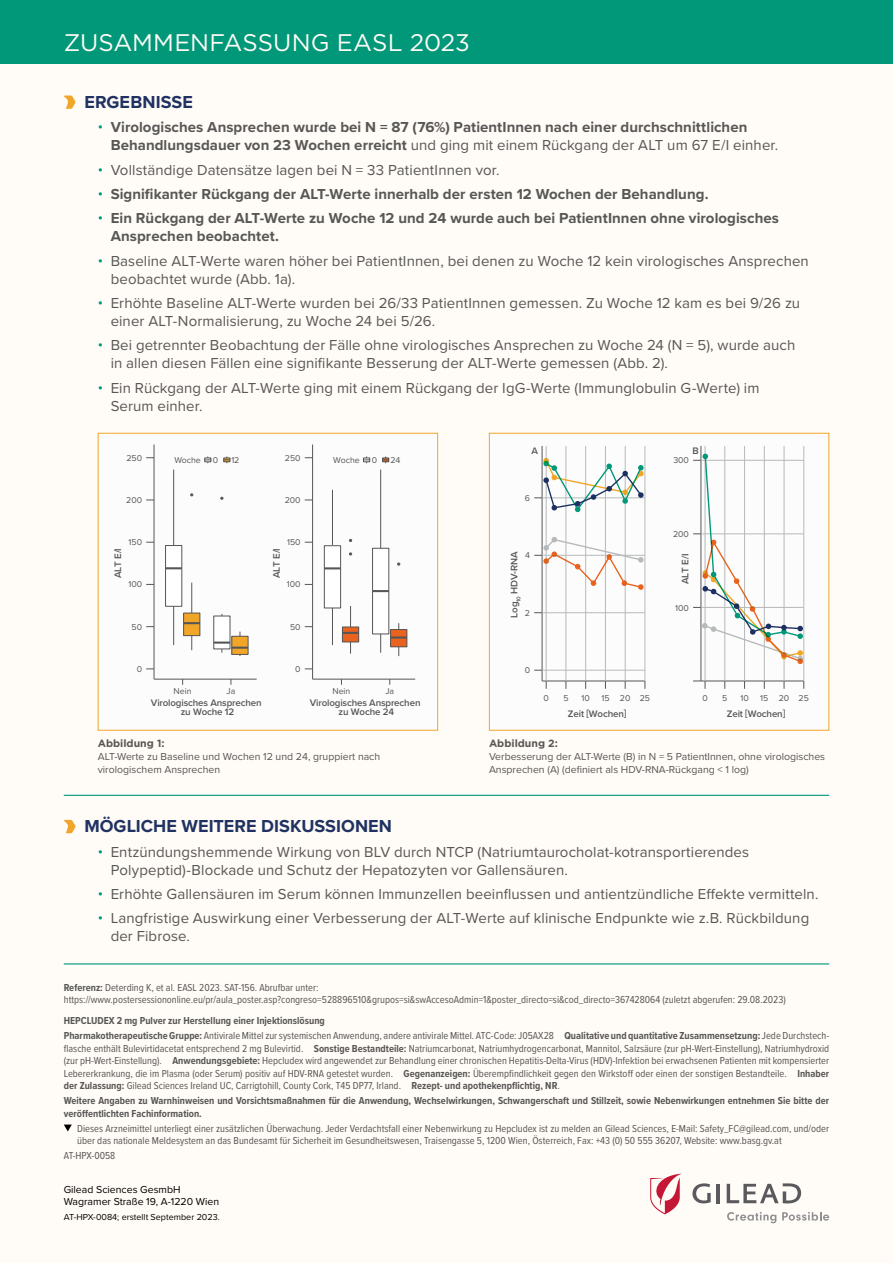
<style>
.page{position:relative;width:893px;height:1263px;background:#fffbf6}
.page>*{position:absolute;margin:0;border:0;box-sizing:border-box;transform-origin:0 0}
.t1{font:24px "Gotham";color:#fffbf6}
.t2{font:700 18px "Proxima Nova";letter-spacing:.005em;color:#1f3262}
.t3{font:15px/18px "Proxima Nova";letter-spacing:.005em;color:#575756}
.t4{font:700 15px/18px "Proxima Nova";letter-spacing:.005em;color:#575756}
.t5{font:10.5px/12.6px "Proxima Nova Cond";color:#575756}
.t6{font:700 10.5px/14.7px "Proxima Nova Cond";color:#575756}
.t7{font:10.5px/12.6px "Proxima Nova";color:#575756}
.t8{font:10.5px/12.6px "Proxima Nova";color:#000}
.t9{font:700 10.5px "Gotham";color:#575756}
.t10{font:600 9.75px/9.8px "Proxima Nova";letter-spacing:-.015em;color:#565656;text-align:center}
.t11{font:9px "Proxima Nova";color:#000}
.t12{font:8.85px "Proxima Nova";color:#565656}
.t13{font:8.7px "Proxima Nova";color:#565656}
.s1{font-weight:400;color:#009879}
.s2{font-weight:400}
.s3{color:#009879}
.s4{font-weight:700}
</style>
<div class="page">
<svg style="left:692px;top:1183px;width:19px;height:20px"></svg>
<hr style="left:717px;top:1184px;width:3px;height:19px;background:#5a595d">
<svg style="left:727px;top:1183px;width:74px;height:20px"></svg>
<svg style="left:650px;top:1174px;width:31px;height:40px"></svg>
<svg style="left:727px;top:1212px;width:49px;height:11px"></svg>
<svg style="left:782px;top:1212px;width:47px;height:9px"></svg>
<svg style="left:64px;top:95px;width:11px;height:14px"></svg>
<svg style="left:64px;top:820px;width:11px;height:13px"></svg>
<svg style="left:489px;top:433px;width:340px;height:298px"></svg>
<svg style="left:97px;top:433px;width:341px;height:298px"></svg>
<svg style="left:64px;top:1124px;width:8px;height:7px"></svg>
<div style="left:0;top:0;width:893px;height:64px;background:#009879"></div>
<hr style="left:64px;top:963px;width:765px;height:1px;background:#009879">
<hr style="left:64px;top:795px;width:765px;height:1px;background:#009879">
<h1 class="t1" style="left:64px;top:27px;width:408px">ZUSAMMENFASSUNG EASL 2023</h1>
<h2 class="t2" style="left:84px;top:88px;width:110px">ERGEBNISSE</h2>
<h3 class="t4" style="left:111px;top:118px;width:669px;text-indent:-13px"><span class="s1">•</span> Virologisches Ansprechen wurde bei N = 87 (76%) PatientInnen nach einer durchschnittlichen<br>Behandlungsdauer von 23 Wochen erreicht <span class="s2">und ging mit einem Rückgang der ALT um 67 E/I einher.</span></h3>
<h3 class="t3" style="left:98px;top:160px;width:403px"><span class="s3">•</span> Vollständige Datensätze lagen bei N = 33 PatientInnen vor.</h3>
<h3 class="t4" style="left:98px;top:185px;width:612px"><span class="s1">•</span> Signifikanter Rückgang der ALT-Werte innerhalb der ersten 12 Wochen der Behandlung.</h3>
<h3 class="t4" style="left:111px;top:209px;width:670px;text-indent:-13px"><span class="s1">•</span> Ein Rückgang der ALT-Werte zu Woche 12 und 24 wurde auch bei PatientInnen ohne virologisches<br>Ansprechen beobachtet.</h3>
<h3 class="t3" style="left:111px;top:251px;width:700px;text-indent:-13px"><span class="s3">•</span> Baseline ALT-Werte waren höher bei PatientInnen, bei denen zu Woche 12 kein virologisches Ansprechen beobachtet wurde (Abb. 1a).</h3>
<h3 class="t3" style="left:111px;top:293px;width:691px;text-indent:-13px"><span class="s3">•</span> Erhöhte Baseline ALT-Werte wurden bei 26/33 PatientInnen gemessen. Zu Woche 12 kam es bei 9/26 zu einer ALT-Normalisierung, zu Woche 24 bei 5/26.</h3>
<h3 class="t3" style="left:111px;top:336px;width:686px;text-indent:-13px"><span class="s3">•</span> Bei getrennter Beobachtung der Fälle ohne virologisches Ansprechen zu Woche 24 (N = 5), wurde auch in allen diesen Fällen eine signifikante Besserung der ALT-Werte gemessen (Abb. 2).</h3>
<h3 class="t3" style="left:111px;top:378px;width:650px;text-indent:-13px"><span class="s3">•</span> Ein Rückgang der ALT-Werte ging mit einem Rückgang der IgG-Werte (Immunglobulin G-Werte) im<br>Serum einher.</h3>
<p class="t13" style="left:126px;top:451px;width:17px">250</p>
<p class="t13" style="left:285px;top:451px;width:17px">250</p>
<p class="t13" style="left:174px;top:453px;width:28px">Woche</p>
<p class="t13" style="left:213px;top:453px;width:7px">0</p>
<p class="t13" style="left:231px;top:453px;width:10px">12</p>
<p class="t13" style="left:333px;top:453px;width:28px">Woche</p>
<p class="t13" style="left:372px;top:453px;width:7px">0</p>
<p class="t13" style="left:390px;top:453px;width:11px">24</p>
<p class="t13" style="left:126px;top:494px;width:17px">200</p>
<p class="t13" style="left:285px;top:494px;width:17px">200</p>
<p class="t13" style="left:129px;top:536px;width:15px">150</p>
<p class="t13" style="left:287px;top:536px;width:15px">150</p>
<p class="t10" style="left:113px;top:578px;width:32px;rotate:-90deg">ALT E/I</p>
<p class="t10" style="left:271px;top:578px;width:32px;rotate:-90deg">ALT E/I</p>
<p class="t13" style="left:128px;top:578px;width:15px">100</p>
<p class="t13" style="left:287px;top:578px;width:15px">100</p>
<p class="t13" style="left:132px;top:620px;width:12px">50</p>
<p class="t13" style="left:290px;top:620px;width:12px">50</p>
<p class="t13" style="left:137px;top:662px;width:7px">0</p>
<p class="t13" style="left:174px;top:684px;width:19px">Nein</p>
<p class="t13" style="left:227px;top:684px;width:10px">Ja</p>
<p class="t10" style="left:151px;top:697px;width:112px">Virologisches Ansprechen zu Woche 12</p>
<p class="t13" style="left:295px;top:662px;width:7px">0</p>
<p class="t13" style="left:332px;top:684px;width:19px">Nein</p>
<p class="t13" style="left:385px;top:684px;width:10px">Ja</p>
<p class="t10" style="left:310px;top:697px;width:112px">Virologisches Ansprechen zu Woche 24</p>
<p class="t9" style="left:98px;top:737px;width:68px">Abbildung 1:</p>
<p class="t7" style="left:98px;top:750px;width:284px">ALT-Werte zu Baseline und Wochen 12 und 24, gruppiert nach virologischem Ansprechen</p>
<p class="t10" style="left:531px;top:445px;width:8px">A</p>
<p class="t10" style="left:692px;top:445px;width:8px">B</p>
<p class="t12" style="left:673px;top:454px;width:17px">300</p>
<p class="t12" style="left:525px;top:491px;width:7px">6</p>
<p class="t12" style="left:673px;top:527px;width:17px">200</p>
<p class="t10" style="left:509px;top:618px;width:68px;rotate:-90deg">Log<sub>10</sub> HDV-RNA</p>
<p class="t12" style="left:525px;top:549px;width:6px">4</p>
<p class="t12" style="left:525px;top:606px;width:7px">2</p>
<p class="t10" style="left:680px;top:584px;width:32px;rotate:-90deg">ALT E/I</p>
<p class="t12" style="left:675px;top:601px;width:15px">100</p>
<p class="t12" style="left:525px;top:664px;width:7px">0</p>
<p class="t12" style="left:543px;top:691px;width:7px">0</p>
<p class="t12" style="left:640px;top:691px;width:12px">25</p>
<p class="t12" style="left:563px;top:691px;width:7px">5</p>
<p class="t12" style="left:581px;top:691px;width:10px">10</p>
<p class="t12" style="left:601px;top:691px;width:31px">15 20</p>
<p class="t12" style="left:702px;top:691px;width:7px">0</p>
<p class="t12" style="left:799px;top:691px;width:12px">25</p>
<p class="t12" style="left:722px;top:691px;width:7px">5</p>
<p class="t12" style="left:740px;top:691px;width:10px">10</p>
<p class="t12" style="left:760px;top:691px;width:31px">15 20</p>
<p class="t10" style="left:568px;top:709px;width:60px">Zeit [Wochen]</p>
<p class="t10" style="left:727px;top:709px;width:60px">Zeit [Wochen]</p>
<p class="t9" style="left:489px;top:737px;width:70px">Abbildung 2:</p>
<p class="t7" style="left:489px;top:750px;width:338px">Verbesserung der ALT-Werte (B) in N = 5 PatientInnen, ohne virologisches<br>Ansprechen (A) (definiert als HDV-RNA-Rückgang &lt; 1 log)</p>
<h2 class="t2" style="left:84px;top:813px;width:309px">MÖGLICHE WEITERE DISKUSSIONEN</h2>
<h3 class="t3" style="left:111px;top:842px;width:640px;text-indent:-13px"><span class="s3">•</span> Entzündungshemmende Wirkung von BLV durch NTCP (Natriumtaurocholat-kotransportierendes<br>Polypeptid)-Blockade und Schutz der Hepatozyten vor Gallensäuren.</h3>
<h3 class="t3" style="left:98px;top:884px;width:722px"><span class="s3">•</span> Erhöhte Gallensäuren im Serum können Immunzellen beeinflussen und antientzündliche Effekte vermitteln.</h3>
<h3 class="t3" style="left:111px;top:909px;width:700px;text-indent:-13px"><span class="s3">•</span> Langfristige Auswirkung einer Verbesserung der ALT-Werte auf klinische Endpunkte wie z.B. Rückbildung der Fibrose.</h3>
<p class="t5" style="left:64px;top:980px;width:723px"><span class="s4">Referenz:</span> Deterding K, et al. EASL 2023. SAT-156. Abrufbar unter: https://www.postersessiononline.eu/pr/aula_poster.asp?congreso=528896510&amp;grupos=si&amp;swAccesoAdmin=1&amp;poster_directo=si&amp;cod_directo=367428064 (zuletzt abgerufen: 29.08.2023)</p>
<p class="t6" style="left:64px;top:1013px;width:766px">HEPCLUDEX 2 mg Pulver zur Herstellung einer Injektionslösung<br>Pharmakotherapeutische Gruppe: <span class="s2">Antivirale Mittel zur systemischen Anwendung, andere antivirale Mittel. ATC-Code: J05AX28</span> Qualitative und quantitative Zusammensetzung: <span class="s2">Jede Durchstech-</span></p>
<p class="t5" style="left:64px;top:1041px;width:767px;text-align:justify">flasche enthält Bulevirtidacetat entsprechend 2 mg Bulevirtid. <span class="s4">Sonstige Bestandteile:</span> Natriumcarbonat, Natriumhydrogencarbonat, Mannitol, Salzsäure (zur pH‑Wert-Einstellung), Natriumhydroxid (zur pH‑Wert-Einstellung). <span class="s4">Anwendungsgebiete:</span> Hepcludex wird angewendet zur Behandlung einer chronischen Hepatitis-Delta-Virus (HDV)‑Infektion bei erwachsenen Patienten mit kompensierter Lebererkrankung, die im Plasma (oder Serum) positiv auf HDV‑RNA getestet wurden. <span class="s4">Gegenanzeigen:</span> Überempfindlichkeit gegen den Wirkstoff oder einen der sonstigen Bestandteile. <span class="s4">Inhaber der Zulassung:</span> Gilead Sciences Ireland UC, Carrigtohill, County Cork, T45 DP77, Irland. <span class="s4">Rezept- und apothekenpflichtig, NR</span>.</p>
<p class="t6" style="left:64px;top:1094px;width:767px;line-height:12.6px">Weitere Angaben zu Warnhinweisen und Vorsichtsmaßnahmen für die Anwendung, Wechselwirkungen, Schwangerschaft und Stillzeit, sowie Nebenwirkungen entnehmen Sie bitte der veröffentlichten Fachinformation.</p>
<p class="t5" style="left:77px;top:1121px;width:753px">Dieses Arzneimittel unterliegt einer zusätzlichen Überwachung. Jeder Verdachtsfall einer Nebenwirkung zu Hepcludex ist zu melden an Gilead Sciences, E‑Mail: Safety_FC@gilead.com, und/oder über das nationale Meldesystem an das Bundesamt für Sicherheit im Gesundheitswesen, Traisengasse 5, 1200 Wien, Österreich, Fax: +43 (0) 50 555 36207, Website: www.basg.gv.at</p>
<p class="t5" style="left:64px;top:1148px;width:53px">AT-HPX-0058</p>
<p class="t8" style="left:64px;top:1182px;width:157px">Gilead Sciences GesmbH<br>Wagramer Straße 19, A-1220 Wien</p>
<p class="t11" style="left:64px;top:1211px;width:158px">AT-HPX-0084; erstellt September 2023.</p>
</div>
